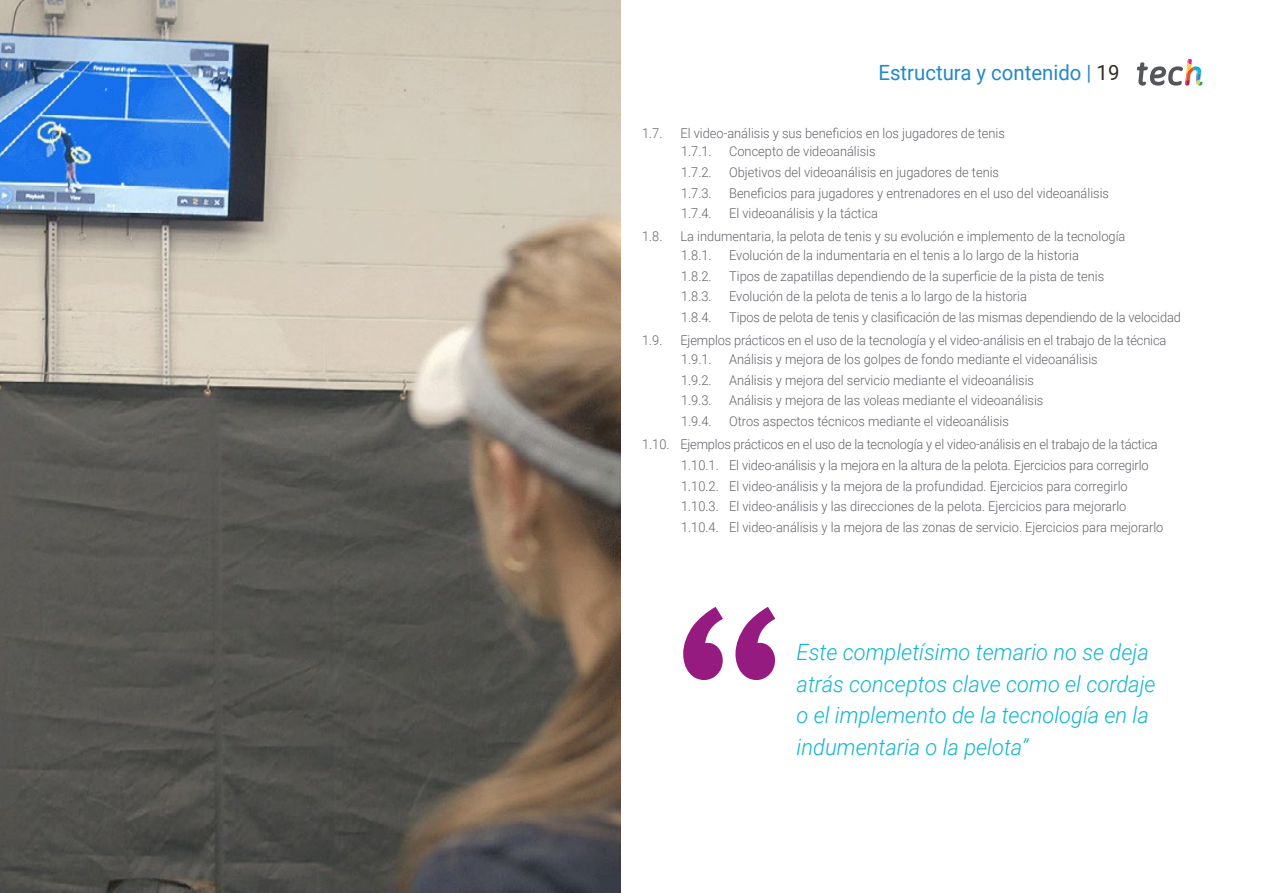
<style>
.page{position:relative;width:1263px;height:893px;background:#fff}
.page>*{position:absolute;margin:0;border:0;box-sizing:border-box;transform-origin:0 0}
.t1{font:italic 300 22.5px/31.5px "Roboto";color:#0fb6cf}
.t2{font:21px "Roboto";color:#2488c9}
.t3{font:300 13.5px/18.5px "Roboto";color:#61646a;scale:.95 1}
.s1{color:#312e20}
</style>
<div class="page">
<svg style="left:1137px;top:59px;width:65px;height:27px"></svg>
<svg style="left:683px;top:607px;width:92px;height:73px"></svg>
<img style="left:0;top:0;width:621px;height:893px">
<h2 class="t2" style="left:878px;top:57px;width:242px">Estructura y contenido | <span class="s1">19</span></h2>
<p class="t3" style="left:642px;top:123px;width:23px">1.7.</p>
<p class="t3" style="left:680px;top:123px;width:343px">El video-análisis y sus beneficios en los jugadores de tenis<br>1.7.1.</p>
<p class="t3" style="left:729px;top:142px;width:156px">Concepto de videoanálisis</p>
<p class="t3" style="left:681px;top:162px;width:34px">1.7.2.</p>
<p class="t3" style="left:729px;top:162px;width:286px">Objetivos del videoanálisis en jugadores de tenis</p>
<p class="t3" style="left:681px;top:183px;width:34px">1.7.3.</p>
<p class="t3" style="left:729px;top:183px;width:401px">Beneficios para jugadores y entrenadores en el uso del videoanálisis</p>
<p class="t3" style="left:681px;top:204px;width:34px">1.7.4.</p>
<p class="t3" style="left:729px;top:204px;width:158px">El videoanálisis y la táctica</p>
<p class="t3" style="left:642px;top:227px;width:23px">1.8.</p>
<p class="t3" style="left:680px;top:227px;width:470px">La indumentaria, la pelota de tenis y su evolución e implemento de la tecnología<br>1.8.1.</p>
<p class="t3" style="left:729px;top:245px;width:370px">Evolución de la indumentaria en el tenis a lo largo de la historia</p>
<p class="t3" style="left:681px;top:266px;width:34px">1.8.2.</p>
<p class="t3" style="left:729px;top:266px;width:396px">Tipos de zapatillas dependiendo de la superficie de la pista de tenis</p>
<p class="t3" style="left:681px;top:287px;width:34px">1.8.3.</p>
<p class="t3" style="left:729px;top:287px;width:315px">Evolución de la pelota de tenis a lo largo de la historia</p>
<p class="t3" style="left:681px;top:308px;width:34px">1.8.4.</p>
<p class="t3" style="left:729px;top:308px;width:477px">Tipos de pelota de tenis y clasificación de las mismas dependiendo de la velocidad</p>
<p class="t3" style="left:642px;top:331px;width:23px">1.9.</p>
<p class="t3" style="left:680px;top:331px;width:513px">Ejemplos prácticos en el uso de la tecnología y el video-análisis en el trabajo de la técnica<br>1.9.1.</p>
<p class="t3" style="left:729px;top:349px;width:389px">Análisis y mejora de los golpes de fondo mediante el videoanálisis</p>
<p class="t3" style="left:681px;top:370px;width:34px">1.9.2.</p>
<p class="t3" style="left:729px;top:370px;width:322px">Análisis y mejora del servicio mediante el videoanálisis</p>
<p class="t3" style="left:681px;top:391px;width:34px">1.9.3.</p>
<p class="t3" style="left:729px;top:391px;width:332px">Análisis y mejora de las voleas mediante el videoanálisis</p>
<p class="t3" style="left:681px;top:411px;width:34px">1.9.4.</p>
<p class="t3" style="left:642px;top:409px;width:544px;line-height:23px;text-indent:87px">Otros aspectos técnicos mediante el videoanálisis<br>1.10. Ejemplos prácticos en el uso de la tecnología y el video-análisis en el trabajo de la táctica</p>
<p class="t3" style="left:681px;top:454px;width:509px;line-height:20.7px">1.10.1. El video-análisis y la mejora en la altura de la pelota. Ejercicios para corregirlo 1.10.2. El video-análisis y la mejora de la profundidad. Ejercicios para corregirlo 1.10.3. El video-análisis y las direcciones de la pelota. Ejercicios para mejorarlo 1.10.4. El video-análisis y la mejora de las zonas de servicio. Ejercicios para mejorarlo</p>
<h1 class="t1" style="left:796px;top:636px;width:361px">Este completísimo temario no se deja atrás conceptos clave como el cordaje o el implemento de la tecnología en la indumentaria o la pelota”</h1>
</div>
